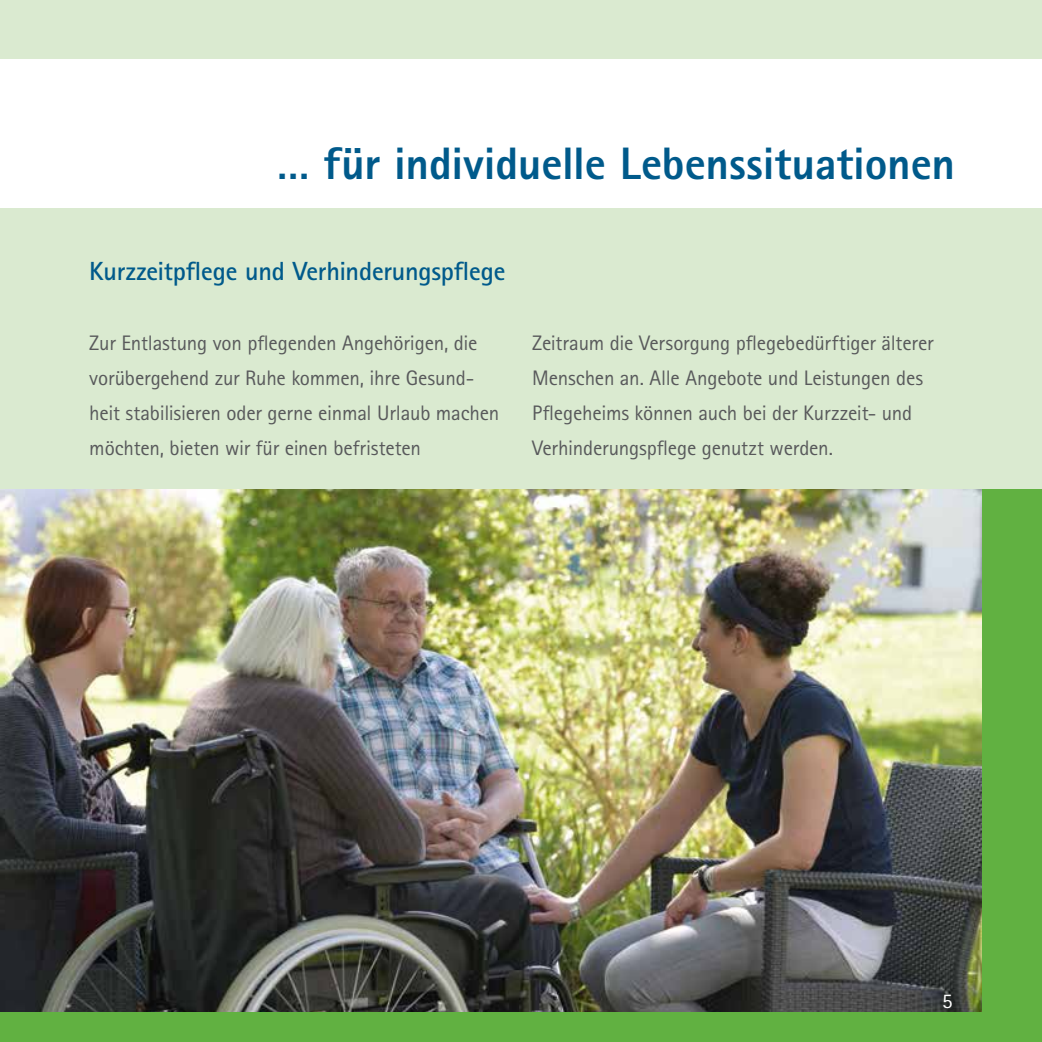
<style>
.page{position:relative;width:1042px;height:1042px;background:#daead0}
.page>*{position:absolute;margin:0;border:0;box-sizing:border-box;transform-origin:0 0}
.t1{font:800 45.5px "Rotis Sans Serif Std";letter-spacing:-.005em;color:#005a8b}
.t2{font:700 26.25px "Rotis Sans Serif Std";letter-spacing:-.01em;color:#005a8b}
.t3{font:21px/35px "Rotis Sans Serif Std";letter-spacing:-.01em;color:#58595b}
.t4{font:21px "Rotis Sans Serif Std";color:#fff}
</style>
<div class="page">
<img style="left:0;top:489px;width:982px;height:523px">
<div style="left:982px;top:489px;width:60px;height:553px;background:#61b141"></div>
<div style="left:0;top:1012px;width:1042px;height:30px;background:#61b141"></div>
<div style="left:0;top:60px;width:1042px;height:148px;background:#fff"></div>
<h1 class="t1" style="left:277px;top:134px;width:680px">… für individuelle Lebenssituationen</h1>
<p class="t2" style="left:89px;top:255px;width:418px">Kurzzeitpflege und Verhinderungspflege</p>
<p class="t3" style="left:89px;top:326px;width:411px">Zur Entlastung von pflegenden Angehörigen, die vorübergehend zur Ruhe kommen, ihre Gesund&shy;heit stabilisieren oder gerne einmal Urlaub machen möchten, bieten wir für einen befristeten</p>
<p class="t3" style="left:532px;top:326px;width:403px">Zeitraum die Versorgung pflegebedürftiger älterer Menschen an. Alle Angebote und Leistungen des Pflegeheims können auch bei der Kurzzeit- und Verhinderungspflege genutzt werden.</p>
<p class="t4" style="left:942px;top:989px;width:12px">5</p>
</div>
